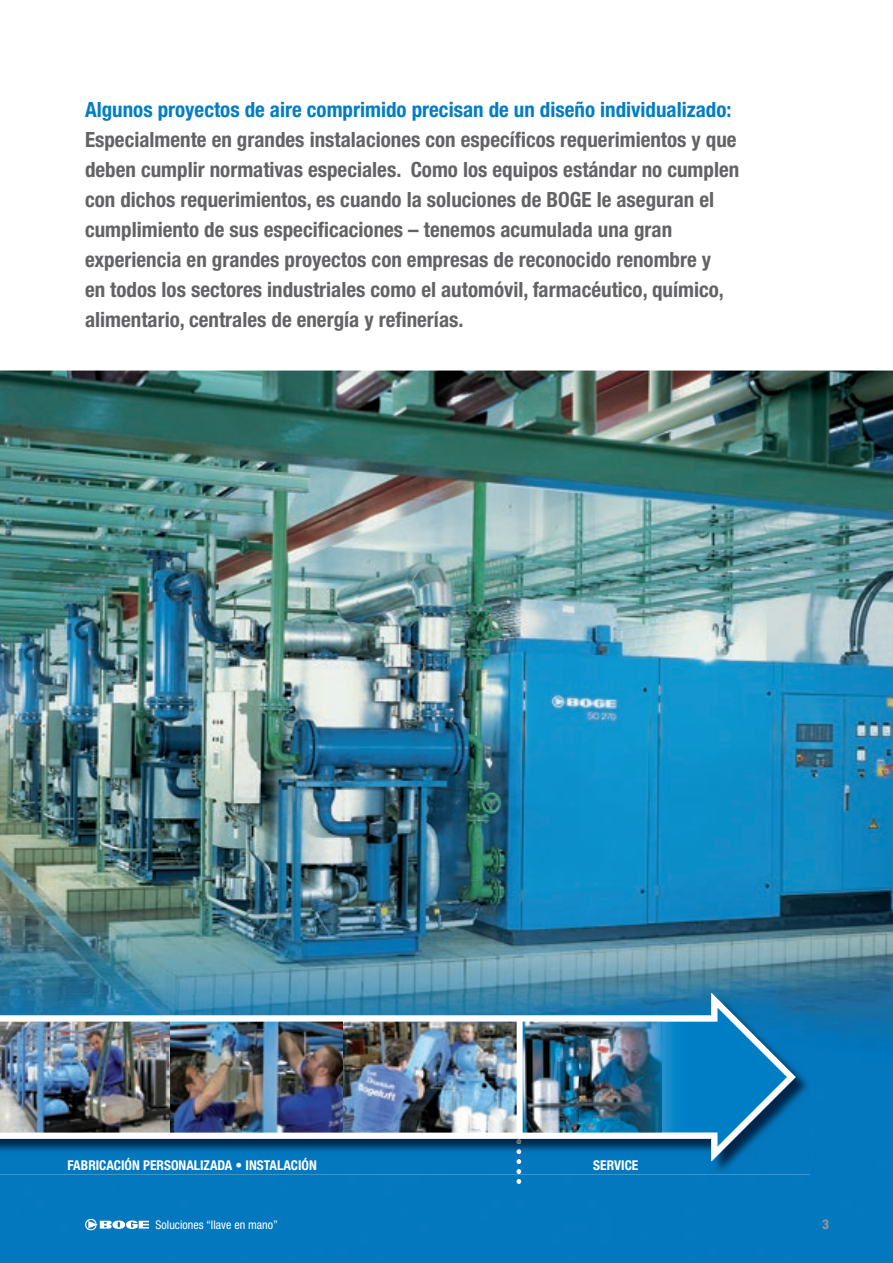
<style>
.page{position:relative;width:893px;height:1263px;background:#fff}
.page>*{position:absolute;margin:0;border:0;box-sizing:border-box;transform-origin:0 0}
.t1{font:700 condensed 21px/30px "Helvetica Neue";color:#636366}
.t2{font:700 condensed 21px "Helvetica Neue";color:#007ec5}
.t3{font:700 condensed 13.5px "Helvetica Neue";color:#fff}
.t4{font:800 condensed 13.5px "Helvetica Neue";color:#939598}
.t5{font:condensed 12px "Helvetica Neue";color:#fff}
</style>
<div class="page">
<img style="left:0;top:370px;width:893px;height:893px">
<img style="left:709px;top:1038px;width:101px;height:136px">
<div style="left:0;top:1168px;width:709px;height:6px;background:#0378bf"></div>
<svg style="left:517px;top:1168px;width:4px;height:16px"></svg>
<img style="left:0;top:992px;width:800px;height:176px">
<div style="left:517px;top:1019px;width:6px;height:117px;background:#fff"></div>
<svg style="left:85px;top:1219px;width:64px;height:12px"></svg>
<p class="t2" style="left:85px;top:102px;width:648px">Algunos proyectos de aire comprimido precisan de un diseño individualizado:</p>
<p class="t1" style="left:85px;top:126px;width:656px">Especialmente en grandes instalaciones con específicos requerimientos y que deben cumplir normativas especiales. Como los equipos estándar no cumplen con dichos requerimientos, es cuando la soluciones de BOGE le aseguran el cumplimiento de sus especificaciones – tenemos acumulada una gran experiencia en grandes proyectos con empresas de reconocido renombre y<br>en todos los sectores industriales como el automóvil, farmacéutico, químico, alimentario, centrales de energía y refinerías.</p>
<p class="t3" style="left:68px;top:1160px;width:251px">FABRICACIÓN PERSONALIZADA • INSTALACIÓN</p>
<p class="t3" style="left:593px;top:1160px;width:47px">SERVICE</p>
<p class="t5" style="left:156px;top:1220px;width:124px">Soluciones “llave en mano”</p>
<p class="t4" style="left:822px;top:1219px;width:9px">3</p>
</div>
